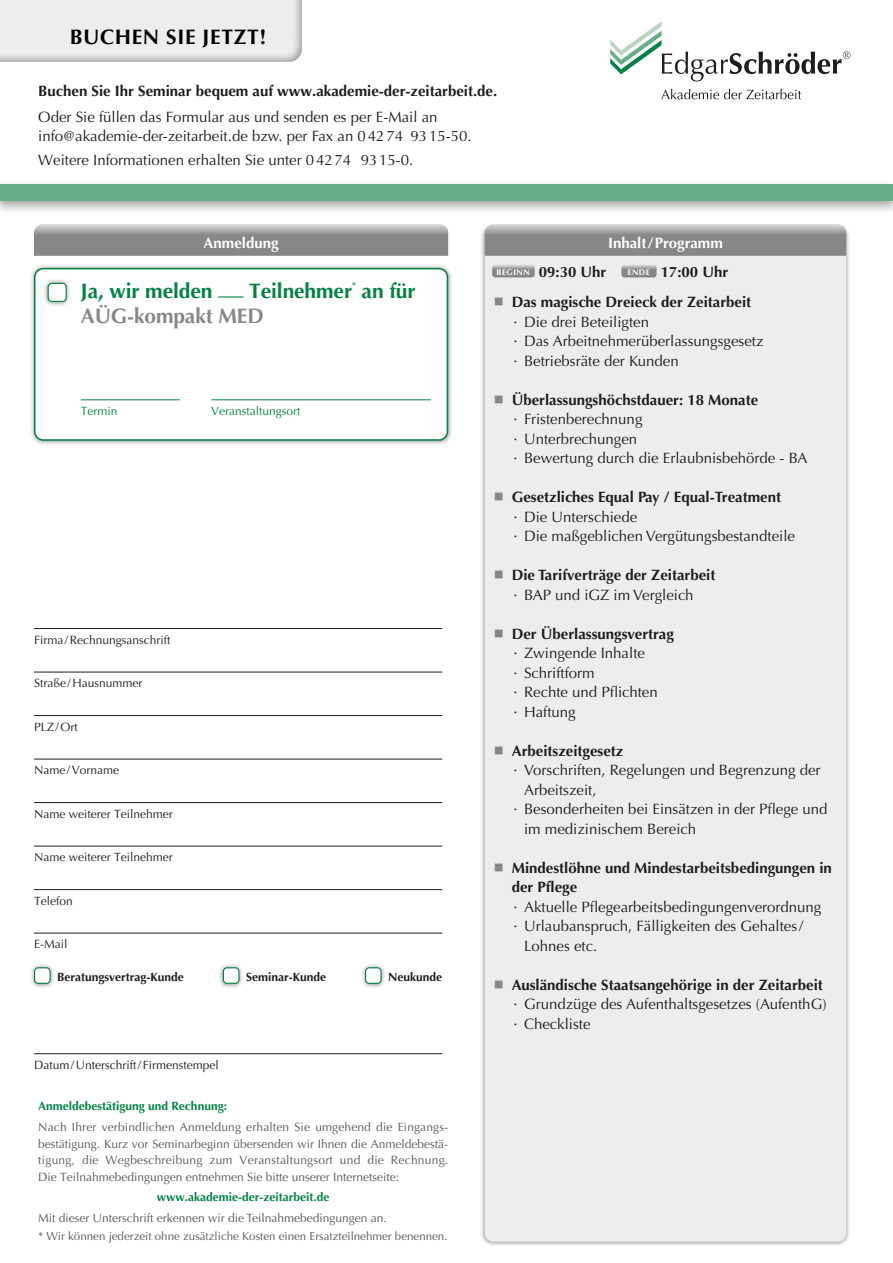
<style>
.page{position:relative;width:893px;height:1263px;background:#fff}
.page>*{position:absolute;margin:0;border:0;box-sizing:border-box;transform-origin:0 0}
.t1{font:700 21px "Optima";letter-spacing:-.005em;color:#008244}
.t2{font:700 21px "Optima";letter-spacing:.03em;color:#000}
.t3{font:700 21px "Optima";letter-spacing:-.005em;color:#878787}
.t4{font:15px/19.5px "Optima";color:#1d1d1b}
.t5{font:700 15px/19.5px "Optima";color:#1d1d1b}
.t6{font:700 15px "Optima";color:#fff}
.t7{font:12px/16.5px "Optima";color:#575756;text-align:justify}
.t8{font:12px "Optima";color:#1d1d1b}
.t9{font:700 12px "Optima";color:#008244}
.t10{font:700 12px "Optima";color:#1d1d1b}
.t11{font:12px "Optima";color:#008244}
.t12{font:11.55px "Optima";color:#575756}
.t13{font:700 8.7px "Optima";color:#008244}
</style>
<div class="page">
<div style="left:29px;top:263px;width:424px;height:182px;background:#1d1d1b;opacity:.5"></div>
<div style="left:35px;top:269px;width:412px;height:171px;background:#fff;border-radius:9px"></div>
<div style="left:34px;top:268px;width:414px;height:173px;border:2px solid #008244;border-radius:9px"></div>
<div style="left:480px;top:223px;width:371px;height:1023px;background:#1d1d1b;opacity:.5"></div>
<div style="left:485px;top:228px;width:361px;height:1014px;background:#ededed;border-radius:9px"></div>
<svg style="left:485px;top:224px;width:361px;height:32px;background:#979797"></svg>
<svg style="left:34px;top:224px;width:414px;height:32px;background:#979797"></svg>
<hr style="left:34px;top:1053px;width:408px;height:1px;background:#1d1d1b">
<div style="left:29px;top:962px;width:26px;height:26px;background:#1d1d1b;opacity:.5"></div>
<div style="left:35px;top:968px;width:15px;height:15px;background:#fff;border-radius:4px"></div>
<div style="left:34px;top:967px;width:17px;height:17px;border:1px solid #008244;border-radius:4px"></div>
<div style="left:218px;top:962px;width:26px;height:26px;background:#1d1d1b;opacity:.5"></div>
<div style="left:223px;top:968px;width:16px;height:15px;background:#fff;border-radius:4px"></div>
<div style="left:223px;top:967px;width:16px;height:17px;border:1px solid #008244;border-radius:4px"></div>
<div style="left:360px;top:962px;width:26px;height:26px;background:#1d1d1b;opacity:.5"></div>
<div style="left:366px;top:968px;width:15px;height:15px;background:#fff;border-radius:4px"></div>
<div style="left:365px;top:967px;width:17px;height:17px;border:1px solid #008244;border-radius:4px"></div>
<hr style="left:34px;top:628px;width:408px;height:1px;background:#1d1d1b">
<hr style="left:34px;top:672px;width:408px;height:1px;background:#1d1d1b">
<hr style="left:34px;top:715px;width:408px;height:1px;background:#1d1d1b">
<hr style="left:34px;top:759px;width:408px;height:1px;background:#1d1d1b">
<hr style="left:34px;top:802px;width:408px;height:1px;background:#1d1d1b">
<hr style="left:34px;top:846px;width:408px;height:1px;background:#1d1d1b">
<hr style="left:34px;top:889px;width:408px;height:1px;background:#1d1d1b">
<hr style="left:34px;top:933px;width:408px;height:1px;background:#1d1d1b">
<svg style="left:218px;top:296px;width:26px;height:1px"></svg>
<div style="left:43px;top:278px;width:28px;height:29px;background:#1d1d1b;opacity:.5"></div>
<div style="left:48px;top:283px;width:18px;height:18px;background:#fff;border-radius:4px"></div>
<div style="left:48px;top:283px;width:19px;height:19px;border:1px solid #008244;border-radius:4px"></div>
<hr style="left:81px;top:399px;width:99px;height:1px;background:#008244">
<hr style="left:211px;top:399px;width:220px;height:1px;background:#008244">
<svg style="left:492px;top:265px;width:43px;height:12px"></svg>
<svg style="left:621px;top:265px;width:36px;height:12px"></svg>
<div style="left:0;top:0;width:304px;height:63px;background:#1d1d1b;opacity:.4"></div>
<svg style="left:610px;top:21px;width:240px;height:60px"></svg>
<svg style="left:661px;top:89px;width:140px;height:10px"></svg>
<div style="left:0;top:180px;width:893px;height:35px;background:#1d1d1b;opacity:.4"></div>
<div style="left:0;top:185px;width:893px;height:16px;background:#65ae86"></div>
<h1 class="t2" style="left:70px;top:24px;width:198px">BUCHEN SIE JETZT!</h1>
<p class="t5" style="left:38px;top:81px;width:460px">Buchen Sie Ihr Seminar bequem auf www.akademie-der-zeitarbeit.de.</p>
<p class="t4" style="left:38px;top:107px;width:435px">Oder Sie füllen das Formular aus und senden es per E-Mail an info@akademie-der-zeitarbeit.de bzw. per Fax an 04274 9315-50.</p>
<p class="t4" style="left:38px;top:150px;width:377px">Weitere Informationen erhalten Sie unter 04274 9315-0.</p>
<p class="t6" style="left:204px;top:235px;width:77px">Anmeldung</p>
<p class="t6" style="left:608px;top:235px;width:116px">Inhalt / Programm</p>
<h1 class="t1" style="left:81px;top:278px;width:133px">Ja, wir melden</h1>
<h1 class="t1" style="left:249px;top:278px;width:104px">Teilnehmer</h1>
<p class="t13" style="left:352px;top:280px;width:5px">*</p>
<h1 class="t1" style="left:362px;top:278px;width:55px">an für</h1>
<h1 class="t3" style="left:81px;top:303px;width:184px">AÜG-kompakt MED</h1>
<p class="t11" style="left:81px;top:404px;width:38px">Termin</p>
<p class="t11" style="left:211px;top:404px;width:91px">Veranstaltungsort</p>
<p class="t8" style="left:34px;top:633px;width:138px">Firma /Rechnungsanschrift</p>
<p class="t8" style="left:34px;top:676px;width:110px">Straße/Hausnummer</p>
<p class="t8" style="left:34px;top:720px;width:45px">PLZ/Ort</p>
<p class="t8" style="left:34px;top:763px;width:87px">Name/Vorname</p>
<p class="t8" style="left:34px;top:807px;width:140px">Name weiterer Teilnehmer</p>
<p class="t8" style="left:34px;top:850px;width:140px">Name weiterer Teilnehmer</p>
<p class="t8" style="left:34px;top:894px;width:40px">Telefon</p>
<p class="t8" style="left:34px;top:937px;width:35px">E-Mail</p>
<p class="t10" style="left:57px;top:970px;width:128px">Beratungsvertrag-Kunde</p>
<p class="t10" style="left:246px;top:970px;width:82px">Seminar-Kunde</p>
<p class="t10" style="left:388px;top:970px;width:56px">Neukunde</p>
<p class="t8" style="left:34px;top:1058px;width:186px">Datum/Unterschrift/Firmenstempel</p>
<p class="t9" style="left:38px;top:1099px;width:190px">Anmeldebestätigung und Rechnung:</p>
<p class="t7" style="left:38px;top:1119px;width:411px">Nach Ihrer verbindlichen Anmeldung erhalten Sie umgehend die Eingangs&shy;bestätigung. Kurz vor Seminarbeginn übersenden wir Ihnen die Anmeldebestä&shy;tigung, die Wegbeschreibung zum Veranstaltungsort und die Rechnung.<br>Die Teilnahmebedingungen entnehmen Sie bitte unserer Internetseite:</p>
<p class="t9" style="left:157px;top:1190px;width:174px">www.akademie-der-zeitarbeit.de</p>
<p class="t7" style="left:38px;top:1210px;width:350px">Mit dieser Unterschrift erkennen wir die Teilnahmebedingungen an.</p>
<p class="t12" style="left:38px;top:1229px;width:411px">* Wir können jederzeit ohne zusätzliche Kosten einen Ersatzteilnehmer benennen.</p>
<p class="t5" style="left:496px;top:263px;width:111px"><sup>BEGINN</sup> 09:30 Uhr</p>
<p class="t5" style="left:627px;top:263px;width:102px"><sup>ENDE</sup> 17:00 Uhr</p>
<p class="t5" style="left:512px;top:293px;width:241px">Das magische Dreieck der Zeitarbeit</p>
<p class="t4" style="left:513px;top:312px;width:252px">· Die drei Beteiligten<br>· Das Arbeitnehmerüberlassungsgesetz · Betriebsräte der Kunden</p>
<p class="t5" style="left:512px;top:390px;width:248px">Überlassungshöchstdauer: 18 Monate</p>
<p class="t4" style="left:513px;top:410px;width:295px">· Fristenberechnung<br>· Unterbrechungen<br>· Bewertung durch die Erlaubnisbehörde - BA</p>
<p class="t5" style="left:512px;top:488px;width:271px">Gesetzliches Equal Pay / Equal-Treatment</p>
<p class="t4" style="left:513px;top:507px;width:283px">· Die Unterschiede<br>· Die maßgeblichen Vergütungsbestandteile</p>
<p class="t5" style="left:512px;top:566px;width:205px">Die Tarifverträge der Zeitarbeit</p>
<p class="t4" style="left:513px;top:585px;width:182px">· BAP und iGZ im Vergleich</p>
<p class="t5" style="left:512px;top:624px;width:164px">Der Überlassungsvertrag</p>
<p class="t4" style="left:513px;top:644px;width:146px">· Zwingende Inhalte<br>· Schriftform<br>· Rechte und Pflichten · Haftung</p>
<p class="t5" style="left:512px;top:741px;width:113px">Arbeitszeitgesetz</p>
<p class="t4" style="left:513px;top:761px;width:309px">· Vorschriften, Regelungen und Begrenzung der</p>
<p class="t4" style="left:524px;top:780px;width:74px">Arbeitszeit,</p>
<p class="t4" style="left:513px;top:800px;width:316px">· Besonderheiten bei Einsätzen in der Pflege und</p>
<p class="t4" style="left:524px;top:819px;width:173px">im medizinischem Bereich</p>
<p class="t5" style="left:512px;top:858px;width:322px">Mindestlöhne und Mindestarbeitsbedingungen in der Pflege</p>
<p class="t4" style="left:513px;top:897px;width:309px">· Aktuelle Pflegearbeitsbedingungenverordnung</p>
<p class="t4" style="left:513px;top:917px;width:291px">· Urlaubanspruch, Fälligkeiten des Gehaltes/</p>
<p class="t4" style="left:524px;top:936px;width:75px">Lohnes etc.</p>
<p class="t5" style="left:512px;top:975px;width:313px">Ausländische Staatsangehörige in der Zeitarbeit</p>
<p class="t4" style="left:513px;top:995px;width:315px">· Grundzüge des Aufenthaltsgesetzes (AufenthG) · Checkliste</p>
</div>
